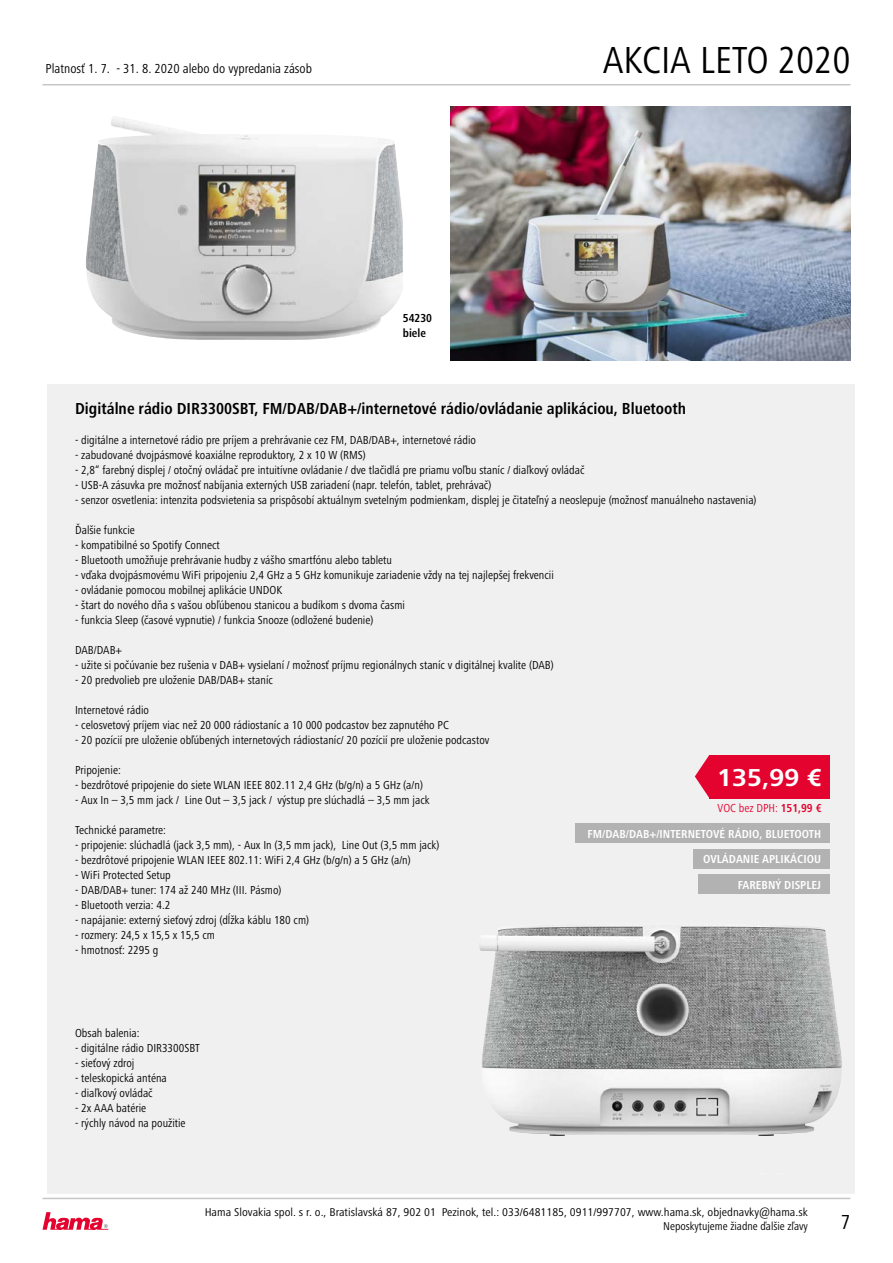
<style>
.page{position:relative;width:893px;height:1263px;background:#fff}
.page>*{position:absolute;margin:0;border:0;box-sizing:border-box;transform-origin:0 0}
.t1{font:condensed 39px "Frutiger Next LTW1 G";color:#000}
.t2{font:700 25.35px "Frutiger Next LTW1 G";color:#fff}
.t3{font:condensed 21px "Frutiger Next LTW1 G";color:#000}
.t4{font:700 condensed 16.5px "Frutiger Next LTW1 G";color:#000}
.t5{font:condensed 13.5px "Frutiger Next LTW1 G";color:#000}
.t6{font:condensed 12px "Frutiger Next LTW1 G";color:#000}
.t7{font:700 condensed 12px "Frutiger Next LTW1 G";color:#fff}
.t8{font:condensed 12px "Frutiger Next LTW1 G";color:#e4032e}
.t9{font:700 condensed 12px/15px "Frutiger Next LTW1 G";color:#000}
.t10{font:condensed 11.7px/14.1px "Frutiger Next LTW1 G";color:#000;text-align:right;scale:1.08 1}
.s1{font-weight:700}
</style>
<div class="page">
<div style="left:47px;top:384px;width:808px;height:809px;background:#f0f0f0"></div>
<hr style="left:43px;top:84px;width:807px;height:1px;background:#c6c6c6">
<hr style="left:43px;top:1198px;width:807px;height:1px;background:#c6c6c6">
<svg style="left:43px;top:1212px;width:65px;height:18px"></svg>
<img style="left:451px;top:106px;width:399px;height:254px">
<img style="left:85px;top:116px;width:318px;height:224px">
<img style="left:479px;top:926px;width:363px;height:210px">
<svg style="left:695px;top:755px;width:14px;height:43px"></svg>
<div style="left:709px;top:755px;width:120px;height:43px;background:#e4032e"></div>
<div style="left:693px;top:849px;width:136px;height:20px;background:#b3b2b2"></div>
<div style="left:575px;top:824px;width:254px;height:19px;background:#b3b2b2"></div>
<div style="left:698px;top:874px;width:131px;height:20px;background:#b3b2b2"></div>
<p class="t5" style="left:46px;top:61px;width:268px">Platnosť 1. 7. - 31. 8. 2020 alebo do vypredania zásob</p>
<p class="t9" style="left:403px;top:311px;width:31px">54230 biele</p>
<h1 class="t1" style="left:603px;top:38px;width:249px">AKCIA LETO 2020</h1>
<h3 class="t4" style="left:75px;top:399px;width:613px">Digitálne rádio DIR3300SBT, FM/DAB/DAB+/internetové rádio/ovládanie aplikáciou, Bluetooth</h3>
<p class="t6" style="left:75px;top:433px;width:402px">- digitálne a internetové rádio pre príjem a prehrávanie cez FM, DAB/DAB+, internetové rádio</p>
<p class="t6" style="left:75px;top:448px;width:292px">- zabudované dvojpásmové koaxiálne reproduktory, 2 x 10 W (RMS)</p>
<p class="t6" style="left:75px;top:463px;width:511px">- 2,8“ farebný displej / otočný ovládač pre intuitívne ovládanie / dve tlačidlá pre priamu voľbu staníc / diaľkový ovládač</p>
<p class="t6" style="left:75px;top:478px;width:418px">- USB-A zásuvka pre možnosť nabíjania externých USB zariadení (napr. telefón, tablet, prehrávač)</p>
<p class="t6" style="left:75px;top:493px;width:683px">- senzor osvetlenia: intenzita podsvietenia sa prispôsobí aktuálnym svetelným podmienkam, displej je čitateľný a neoslepuje (možnosť manuálneho nastavenia)</p>
<p class="t6" style="left:75px;top:523px;width:61px">Ďalšie funkcie</p>
<p class="t6" style="left:75px;top:538px;width:146px">- kompatibilné so Spotify Connect</p>
<p class="t6" style="left:75px;top:553px;width:318px">- Bluetooth umožňuje prehrávanie hudby z vášho smartfónu alebo tabletu</p>
<p class="t6" style="left:75px;top:568px;width:480px">- vďaka dvojpásmovému WiFi pripojeniu 2,4 GHz a 5 GHz komunikuje zariadenie vždy na tej najlepšej frekvencii</p>
<p class="t6" style="left:75px;top:583px;width:209px">- ovládanie pomocou mobilnej aplikácie UNDOK</p>
<p class="t6" style="left:75px;top:598px;width:331px">- štart do nového dňa s vašou obľúbenou stanicou a budíkom s dvoma časmi</p>
<p class="t6" style="left:75px;top:613px;width:300px">- funkcia Sleep (časové vypnutie) / funkcia Snooze (odložené budenie)</p>
<p class="t6" style="left:75px;top:643px;width:48px">DAB/DAB+</p>
<p class="t6" style="left:75px;top:658px;width:480px">- užite si počúvanie bez rušenia v DAB+ vysielaní / možnosť príjmu regionálnych staníc v digitálnej kvalite (DAB)</p>
<p class="t6" style="left:75px;top:673px;width:199px">- 20 predvolieb pre uloženie DAB/DAB+ staníc</p>
<p class="t6" style="left:75px;top:703px;width:75px">Internetové rádio</p>
<p class="t6" style="left:75px;top:718px;width:375px">- celosvetový príjem viac než 20 000 rádiostaníc a 10 000 podcastov bez zapnutého PC</p>
<p class="t6" style="left:75px;top:733px;width:416px">- 20 pozícií pre uloženie obľúbených internetových rádiostaníc/ 20 pozícií pre uloženie podcastov</p>
<p class="t6" style="left:75px;top:763px;width:47px">Pripojenie:</p>
<p class="t6" style="left:75px;top:778px;width:349px">- bezdrôtové pripojenie do siete WLAN IEEE 802.11 2,4 GHz (b/g/n) a 5 GHz (a/n)</p>
<p class="t6" style="left:75px;top:793px;width:356px">- Aux In – 3,5 mm jack / Line Out – 3,5 jack / výstup pre slúchadlá – 3,5 mm jack</p>
<p class="t6" style="left:75px;top:823px;width:92px">Technické parametre:</p>
<p class="t6" style="left:75px;top:838px;width:366px">- pripojenie: slúchadlá (jack 3,5 mm), - Aux In (3,5 mm jack), Line Out (3,5 mm jack)</p>
<p class="t6" style="left:75px;top:853px;width:337px">- bezdrôtové pripojenie WLAN IEEE 802.11: WiFi 2,4 GHz (b/g/n) a 5 GHz (a/n)</p>
<p class="t6" style="left:75px;top:868px;width:97px">- WiFi Protected Setup</p>
<p class="t6" style="left:75px;top:883px;width:208px">- DAB/DAB+ tuner: 174 až 240 MHz (III. Pásmo)</p>
<p class="t6" style="left:75px;top:898px;width:97px">- Bluetooth verzia: 4.2</p>
<p class="t6" style="left:75px;top:913px;width:236px">- napájanie: externý sieťový zdroj (dĺžka káblu 180 cm)</p>
<p class="t6" style="left:75px;top:928px;width:142px">- rozmery: 24,5 x 15,5 x 15,5 cm</p>
<p class="t6" style="left:75px;top:943px;width:85px">- hmotnosť: 2295 g</p>
<h2 class="t2" style="left:717px;top:763px;width:106px">135,99 €</h2>
<p class="t8" style="left:718px;top:801px;width:105px">VOC bez DPH: <span class="s1">151,99 €</span></p>
<p class="t7" style="left:703px;top:852px;width:119px">OVLÁDANIE APLIKÁCIOU</p>
<p class="t7" style="left:588px;top:827px;width:235px">FM/DAB/DAB+/INTERNETOVÉ RÁDIO, BLUETOOTH</p>
<p class="t7" style="left:738px;top:878px;width:85px">FAREBNÝ DISPLEJ</p>
<p class="t6" style="left:75px;top:1026px;width:66px">Obsah balenia:</p>
<p class="t6" style="left:75px;top:1041px;width:126px">- digitálne rádio DIR3300SBT</p>
<p class="t6" style="left:75px;top:1056px;width:61px">- sieťový zdroj</p>
<p class="t6" style="left:75px;top:1071px;width:93px">- teleskopická anténa</p>
<p class="t6" style="left:75px;top:1086px;width:79px">- diaľkový ovládač</p>
<p class="t6" style="left:75px;top:1101px;width:73px">- 2x AAA batérie</p>
<p class="t6" style="left:75px;top:1116px;width:112px">- rýchly návod na použitie</p>
<p class="t10" style="left:205px;top:1205px;width:560px">Hama Slovakia spol. s r. o., Bratislavská 87, 902 01 Pezinok, tel.: 033/6481185, 0911/997707, www.hama.sk, objednavky@hama.sk<br>Neposkytujeme žiadne ďalšie zľavy</p>
<h3 class="t3" style="left:841px;top:1210px;width:11px">7</h3>
</div>
